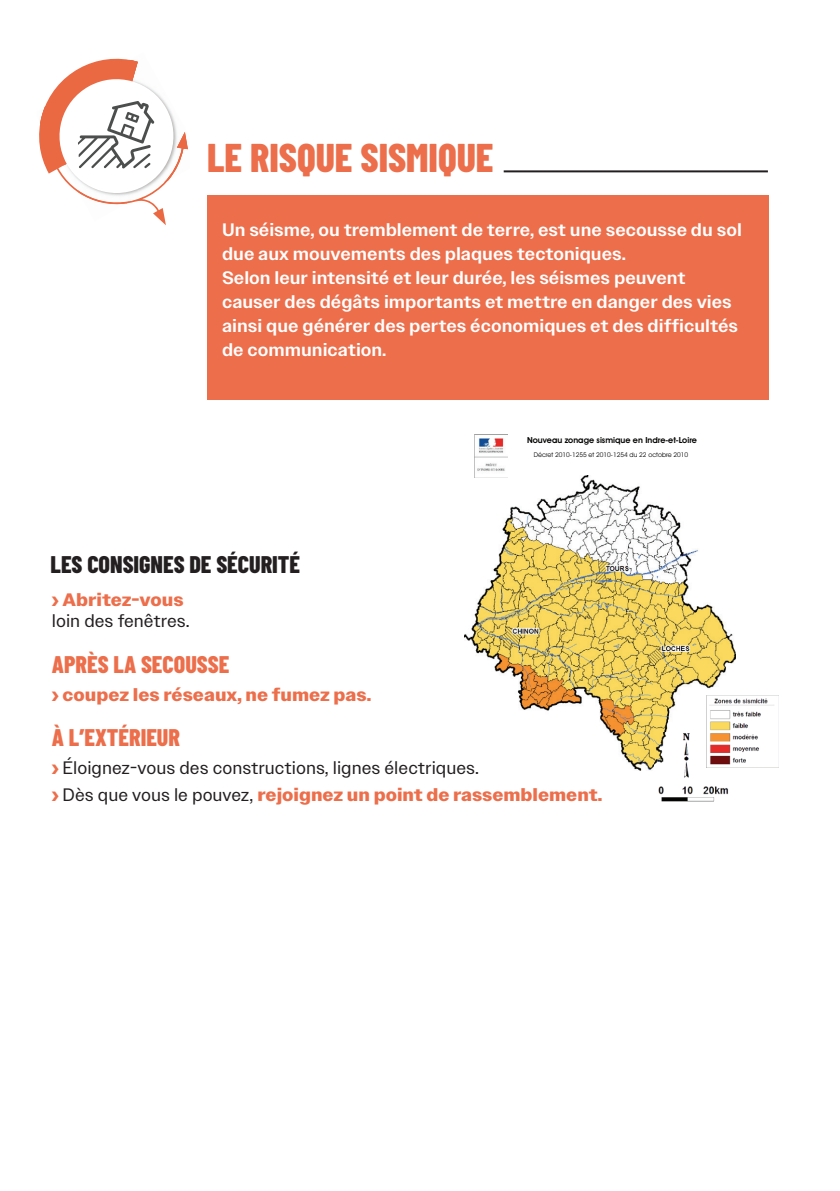
<style>
.page{position:relative;width:840px;height:1191px;background:#fff}
.page>*{position:absolute;margin:0;border:0;box-sizing:border-box;transform-origin:0 0}
.t1{font:800 40px "Barlow Condensed";color:#ec6e4b}
.t2{font:800 24px "Barlow Condensed";color:#ec6e4b}
.t3{font:800 24px "Barlow Condensed";color:#231f20}
.t4{font:500 18px/24px "Owners Text";color:#fff}
.t5{font:18px/27.2px "Owners Text";color:#231f20}
.t6{font:700 18px "Owners Text";color:#ec6e4b}
.t7{font:700 8.4px "Avant Garde Bk BT";color:#040503}
.t8{font:6.6px "Avant Garde Bk BT";color:#040503}
.s1{font-weight:700;color:#ec6e4b}
</style>
<div class="page">
<img style="left:464px;top:475px;width:271px;height:295px">
<img style="left:474px;top:435px;width:33px;height:42px">
<img style="left:654px;top:733px;width:75px;height:69px">
<div style="left:464px;top:719px;width:109px;height:127px;background:#fff"></div>
<img style="left:696px;top:690px;width:83px;height:50px">
<img style="left:706px;top:695px;width:72px;height:73px">
<hr style="left:503px;top:170px;width:264px;height:2px;background:#231f20">
<div style="left:207px;top:195px;width:561px;height:204px;background:#ec6e4b"></div>
<svg style="left:39px;top:58px;width:149px;height:167px"></svg>
<h1 class="t1" style="left:207px;top:129px;width:288px">LE RISQUE SISMIQUE</h1>
<p class="t4" style="left:222px;top:217px;width:521px">Un séisme, ou tremblement de terre, est une secousse du sol due aux mouvements des plaques tectoniques.<br>Selon leur intensité et leur durée, les séismes peuvent causer des dégâts importants et mettre en danger des vies ainsi que générer des pertes économiques et des difficultés de communication.</p>
<p class="t7" style="left:527px;top:435px;width:171px">Nouveau zonage sismique en Indre-et-Loire</p>
<p class="t8" style="left:533px;top:450px;width:156px">Décret 2010-1255 et 2010-1254 du 22 octobre 2010</p>
<h2 class="t3" style="left:50px;top:547px;width:251px">LES CONSIGNES DE SÉCURITÉ</h2>
<p class="t6" style="left:52px;top:588px;width:133px">› Abritez-vous</p>
<p class="t5" style="left:52px;top:607px;width:139px">loin des fenêtres.</p>
<h2 class="t2" style="left:52px;top:647px;width:179px">APRÈS LA SECOUSSE</h2>
<p class="t6" style="left:52px;top:683px;width:321px">› coupez les réseaux, ne fumez pas.</p>
<h2 class="t2" style="left:52px;top:720px;width:129px">À L’EXTÉRIEUR</h2>
<p class="t5" style="left:52px;top:753px;width:551px"><span class="s1">›</span> Éloignez-vous des constructions, lignes électriques.<br><span class="s1">›</span> Dès que vous le pouvez, <span class="s1">rejoignez un point de rassemblement.</span></p>
</div>
